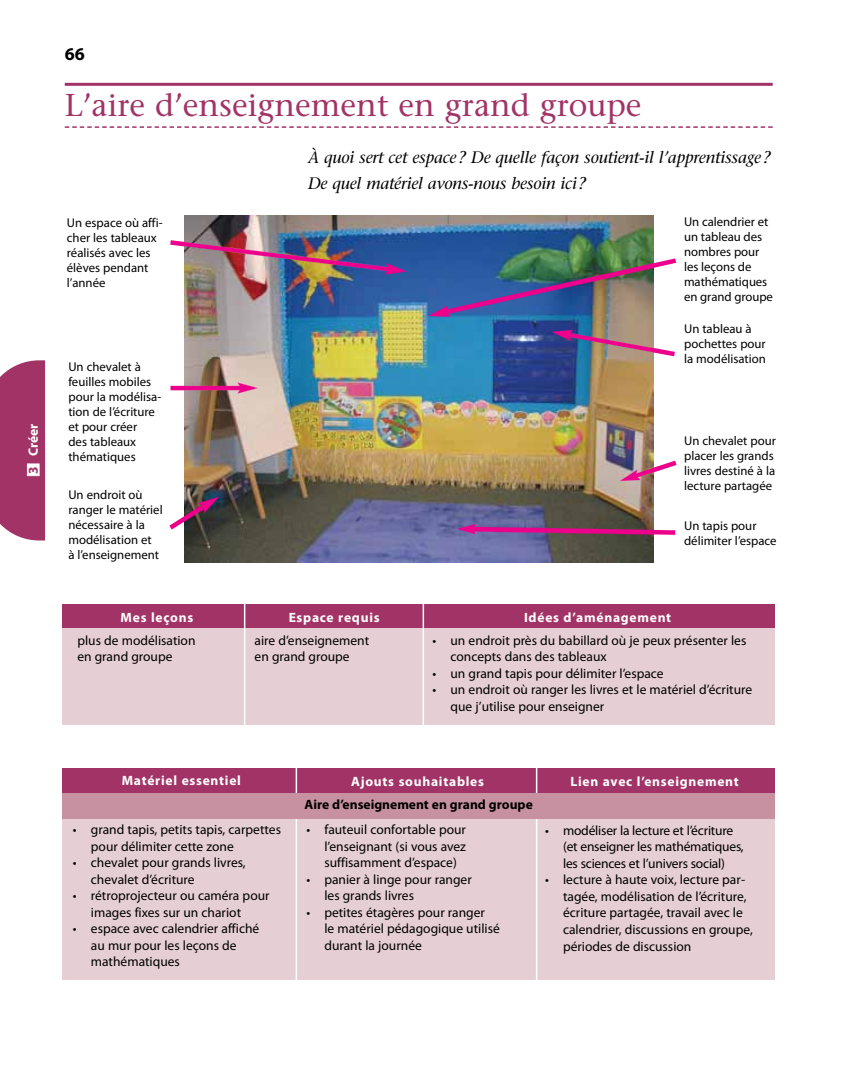
<style>
.page{position:relative;width:865px;height:1081px;background:#fff}
.page>*{position:absolute;margin:0;border:0;box-sizing:border-box;transform-origin:0 0}
.t1{font:31.5px "Stone Serif";color:#a23367}
.t2{font:700 18px "Myriad Pro";color:#000}
.t3{font:italic 16.5px/26.2px "Stone Serif";letter-spacing:-.01em;color:#000}
.t4{font:13.5px/16.5px "Myriad Pro";color:#000}
.t5{font:700 13.5px "Myriad Pro";letter-spacing:.055em;color:#fff}
.t6{font:700 13.5px "Myriad Pro";color:#000}
.t7{font:700 13.5px "Myriad Pro";color:#a23367}
.t8{font:12.75px/15px "Myriad Pro";color:#000}
</style>
<div class="page">
<hr style="left:65px;top:83px;width:707px;height:3px;background:#a23367">
<svg style="left:65px;top:126px;width:707px;height:2px"></svg>
<img style="left:185px;top:215px;width:468px;height:347px">
<img style="left:170px;top:237px;width:236px;height:37px">
<img style="left:185px;top:242px;width:202px;height:29px">
<div style="left:170px;top:385px;width:71px;height:5px;background:#ec008c"></div>
<img style="left:185px;top:385px;width:52px;height:6px">
<img style="left:237px;top:382px;width:21px;height:11px">
<svg style="left:169px;top:496px;width:50px;height:37px"></svg>
<img style="left:428px;top:255px;width:249px;height:62px">
<svg style="left:551px;top:329px;width:124px;height:30px"></svg>
<img style="left:569px;top:333px;width:84px;height:19px">
<svg style="left:619px;top:457px;width:58px;height:24px"></svg>
<img style="left:636px;top:467px;width:17px;height:10px">
<img style="left:619px;top:469px;width:21px;height:12px">
<svg style="left:455px;top:523px;width:221px;height:14px;background:#95477e"></svg>
<img style="left:455px;top:523px;width:21px;height:11px">
<div style="left:62px;top:604px;width:712px;height:27px;background:#a23367"></div>
<div style="left:62px;top:628px;width:712px;height:96px;background:#e5ced4"></div>
<hr style="left:244px;top:603px;width:1px;height:129px;background:#fff">
<hr style="left:422px;top:603px;width:2px;height:125px;background:#fff">
<div style="left:62px;top:807px;width:712px;height:172px;background:#e5ced4"></div>
<div style="left:62px;top:768px;width:712px;height:27px;background:#a23367"></div>
<hr style="left:295px;top:764px;width:2px;height:251px;background:#fff">
<hr style="left:535px;top:764px;width:2px;height:249px;background:#fff">
<div style="left:0;top:360px;width:45px;height:180px;background:#a23367"></div>
<div style="left:28px;top:464px;width:11px;height:11px;background:#fff"></div>
<div style="left:27px;top:463px;width:12px;height:13px;border:1px solid #fff"></div>
<div style="left:63px;top:793px;width:711px;height:25px;background:#c891a2"></div>
<p class="t5" style="left:28px;top:456px;width:34px;rotate:-90deg">Créer</p>
<p class="t7" style="left:28px;top:473px;width:9px;rotate:-90deg">3</p>
<h2 class="t2" style="left:65px;top:47px;width:21px">66</h2>
<h1 class="t1" style="left:65px;top:93px;width:578px">L’aire d’enseignement en grand groupe</h1>
<p class="t3" style="left:308px;top:146px;width:464px">À quoi sert cet espace ? De quelle façon soutient-il l’apprentissage ?<br>De quel matériel avons-nous besoin ici ?</p>
<p class="t8" style="left:67px;top:216px;width:97px">Un espace où affi&shy;cher les tableaux réalisés avec les élèves pendant l’année</p>
<p class="t8" style="left:68px;top:360px;width:94px">Un chevalet à feuilles mobiles pour la modélisa&shy;tion de l’écriture et pour créer<br>des tableaux thématiques</p>
<p class="t8" style="left:68px;top:488px;width:96px">Un endroit où ranger le matériel nécessaire à la modélisation et<br>à l’enseignement</p>
<p class="t5" style="left:121px;top:611px;width:74px">Mes leçons</p>
<p class="t4" style="left:77px;top:633px;width:120px">plus de modélisation en grand groupe</p>
<p class="t5" style="left:288px;top:611px;width:92px">Espace requis</p>
<p class="t4" style="left:254px;top:633px;width:116px">aire d’enseignement en grand groupe</p>
<p class="t8" style="left:683px;top:215px;width:90px">Un calendrier et un tableau des nombres pour les leçons de mathématiques en grand groupe</p>
<p class="t8" style="left:683px;top:321px;width:83px">Un tableau à pochettes pour la modélisation</p>
<p class="t8" style="left:683px;top:433px;width:93px">Un chevalet pour placer les grands livres destiné à la lecture partagée</p>
<p class="t8" style="left:683px;top:519px;width:94px">Un tapis pour délimiter l’espace</p>
<p class="t5" style="left:524px;top:611px;width:149px">Idées d’aménagement</p>
<p class="t4" style="left:450px;top:633px;width:297px;text-indent:-18px">• un endroit près du babillard où je peux présenter les concepts dans des tableaux</p>
<p class="t4" style="left:432px;top:666px;width:232px">• un grand tapis pour délimiter l’espace</p>
<p class="t4" style="left:450px;top:682px;width:303px;text-indent:-18px">• un endroit où ranger les livres et le matériel d’écriture que j’utilise pour enseigner</p>
<p class="t5" style="left:122px;top:775px;width:121px">Matériel essentiel</p>
<p class="t4" style="left:91px;top:822px;width:191px;text-indent:-18px">• grand tapis, petits tapis, carpettes pour délimiter cette zone</p>
<p class="t4" style="left:91px;top:855px;width:156px;text-indent:-18px">• chevalet pour grands livres, chevalet d’écriture</p>
<p class="t4" style="left:91px;top:888px;width:180px;text-indent:-18px">• rétroprojecteur ou caméra pour images fixes sur un chariot</p>
<p class="t4" style="left:91px;top:921px;width:170px;text-indent:-18px">• espace avec calendrier affiché au mur pour les leçons de mathématiques</p>
<p class="t5" style="left:351px;top:776px;width:134px">Ajouts souhaitables</p>
<p class="t4" style="left:324px;top:822px;width:143px;text-align:justify;text-indent:-18px">• fauteuil confortable pour l’enseignant (si vous avez suffisamment d’espace)</p>
<p class="t4" style="left:324px;top:871px;width:149px;text-indent:-18px">• panier à linge pour ranger les grands livres</p>
<p class="t4" style="left:324px;top:904px;width:177px;text-indent:-18px">• petites étagères pour ranger<br>le matériel pédagogique utilisé durant la journée</p>
<p class="t6" style="left:304px;top:799px;width:229px">Aire d’enseignement en grand groupe</p>
<p class="t5" style="left:570px;top:776px;width:170px">Lien avec l’enseignement</p>
<p class="t4" style="left:562px;top:822px;width:182px;text-indent:-18px">• modéliser la lecture et l’écriture (et enseigner les mathématiques, les sciences et l’univers social)</p>
<p class="t4" style="left:562px;top:872px;width:191px;text-indent:-18px">• lecture à haute voix, lecture par - tagée, modélisation de l’écriture, écriture partagée, travail avec le calendrier, discussions en groupe, périodes de discussion</p>
</div>
